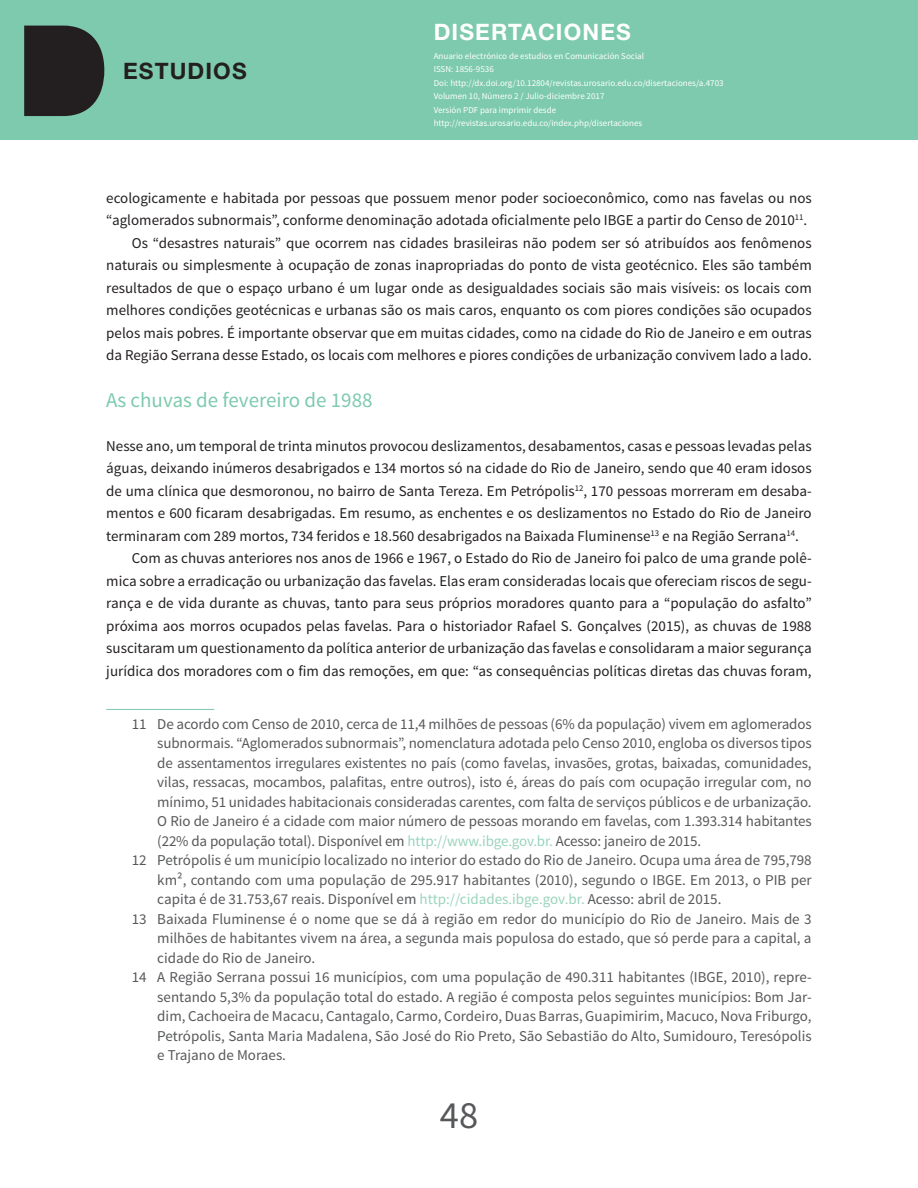
<style>
.page{position:relative;width:918px;height:1188px;background:#fff}
.page>*{position:absolute;margin:0;border:0;box-sizing:border-box;transform-origin:0 0}
.t1{font:38.4px "Source Sans Pro";color:#57585a}
.t2{font:700 22.65px "Helvetica Neue LT Std";letter-spacing:.05em;color:#fff}
.t3{font:700 22.65px "Helvetica Neue LT Std";letter-spacing:.05em;color:#231f20}
.T2{font:21px "Source Sans Pro";color:#7dcaae}
.nota_al_pie{font:15px/19.5px "Source Sans Pro";color:#57585a;text-align:justify}
.p2{font:15px/22.5px "Source Sans Pro";color:#231f20;text-align:justify}
.p1{font:15px/22.5px "Source Sans Pro";color:#231f20;text-align:justify}
.t4{font:9px/13.5px "Source Sans Pro";color:#fff}
.s1{font-style:inherit}
.s2{color:#99d4bd}
</style>
<div class="page">
<div style="left:0;top:0;width:918px;height:139px;background:#7dcaae"></div>
<svg style="left:24px;top:26px;width:80px;height:90px;background:#2b2e2d"></svg>
<hr style="left:106px;top:709px;width:108px;height:1px;background:#7dcaae">
<h2 class="t3" style="left:123px;top:57px;width:125px">ESTUDIOS</h2>
<h2 class="t2" style="left:434px;top:18px;width:199px">DISERTACIONES</h2>
<p class="t4" style="left:434px;top:49px;width:292px">Anuario electrónico de estudios en Comunicación Social<br><span class="s1">ISSN</span>: 1856-9536<br>Doi: http://dx.doi.org/10.12804/revistas.urosario.edu.co/disertaciones/a.4703<br>Volumen 10, Número 2 / Julio-diciembre 2017<br>Versión <span class="s1">PDF</span> para imprimir desde http://revistas.urosario.edu.co/index.php/disertaciones</p>
<p class="p2" style="left:106px;top:187px;width:707px">ecologicamente e habitada por pessoas que possuem menor poder socioeconômico, como nas favelas ou nos “aglomerados subnormais”, conforme denominação adotada oficialmente pelo <span class="s1">IBGE</span> a partir do Censo de 2010<sup>11</sup>.</p>
<p class="p2" style="left:106px;top:232px;width:707px;text-indent:26px">Os “desastres naturais” que ocorrem nas cidades brasileiras não podem ser só atribuídos aos fenômenos naturais ou simplesmente à ocupação de zonas inapropriadas do ponto de vista geotécnico. Eles são também resultados de que o espaço urbano é um lugar onde as desigualdades sociais são mais visíveis: os locais com melhores condições geotécnicas e urbanas são os mais caros, enquanto os com piores condições são ocupados pelos mais pobres. É importante observar que em muitas cidades, como na cidade do Rio de Janeiro e em outras da Região Serrana desse Estado, os locais com melhores e piores condições de urbanização convivem lado a lado.</p>
<p class="T2" style="left:106px;top:387px;width:268px">As chuvas de fevereiro de 1988</p>
<p class="p1" style="left:106px;top:435px;width:707px">Nesse ano, um temporal de trinta minutos provocou deslizamentos, desabamentos, casas e pessoas levadas pelas águas, deixando inúmeros desabrigados e 134 mortos só na cidade do Rio de Janeiro, sendo que 40 eram idosos de uma clínica que desmoronou, no bairro de Santa Tereza. Em Petrópolis<sup>12</sup>, 170 pessoas morreram em desaba&shy;mentos e 600 ficaram desabrigadas. Em resumo, as enchentes e os deslizamentos no Estado do Rio de Janeiro terminaram com 289 mortos, 734 feridos e 18.560 desabrigados na Baixada Fluminense<sup>13</sup> e na Região Serrana<sup>14</sup>.</p>
<p class="p2" style="left:106px;top:547px;width:707px;text-indent:26px">Com as chuvas anteriores nos anos de 1966 e 1967, o Estado do Rio de Janeiro foi palco de uma grande polê&shy;mica sobre a erradicação ou urbanização das favelas. Elas eram consideradas locais que ofereciam riscos de segu&shy;rança e de vida durante as chuvas, tanto para seus próprios moradores quanto para a “população do asfalto” próxima aos morros ocupados pelas favelas. Para o historiador Rafael S. Gonçalves (2015), as chuvas de 1988 suscitaram um questionamento da política anterior de urbanização das favelas e consolidaram a maior segurança jurídica dos moradores com o fim das remoções, em que: “as consequências políticas diretas das chuvas foram,</p>
<p class="nota_al_pie" style="left:157px;top:714px;width:656px;text-indent:-26px">11 De acordo com Censo de 2010, cerca de 11,4 milhões de pessoas (6% da população) vivem em aglomerados subnormais. “Aglomerados subnormais”, nomenclatura adotada pelo Censo 2010, engloba os diversos tipos de assentamentos irregulares existentes no país (como favelas, invasões, grotas, baixadas, comunidades, vilas, ressacas, mocambos, palafitas, entre outros), isto é, áreas do país com ocupação irregular com, no mínimo, 51 unidades habitacionais consideradas carentes, com falta de serviços públicos e de urbanização.<br>O Rio de Janeiro é a cidade com maior número de pessoas morando em favelas, com 1.393.314 habitantes (22% da população total). Disponível em <span class="s2">http://www.ibge.gov.br.</span> Acesso: janeiro de 2015.</p>
<p class="nota_al_pie" style="left:157px;top:851px;width:656px;text-indent:-26px">12 Petrópolis é um município localizado no interior do estado do Rio de Janeiro. Ocupa uma área de 795,798 km², contando com uma população de 295.917 habitantes (2010), segundo o <span class="s1">IBGE</span>. Em 2013, o <span class="s1">PIB</span> per capita é de 31.753,67 reais. Disponível em <span class="s2">http://cidades.ibge.gov.br.</span> Acesso: abril de 2015.</p>
<p class="nota_al_pie" style="left:157px;top:909px;width:656px;text-indent:-26px">13 Baixada Fluminense é o nome que se dá à região em redor do município do Rio de Janeiro. Mais de 3 milhões de habitantes vivem na área, a segunda mais populosa do estado, que só perde para a capital, a cidade do Rio de Janeiro.</p>
<p class="nota_al_pie" style="left:157px;top:968px;width:656px;text-indent:-26px">14 A Região Serrana possui 16 municípios, com uma população de 490.311 habitantes (<span class="s1">IBGE</span>, 2010), repre&shy;sentando 5,3% da população total do estado. A região é composta pelos seguintes municípios: Bom Jar&shy;dim, Cachoeira de Macacu, Cantagalo, Carmo, Cordeiro, Duas Barras, Guapimirim, Macuco, Nova Friburgo, Petrópolis, Santa Maria Madalena, São José do Rio Preto, São Sebastião do Alto, Sumidouro, Teresópolis e Trajano de Moraes.</p>
<h1 class="t1" style="left:440px;top:1092px;width:40px">48</h1>
</div>
